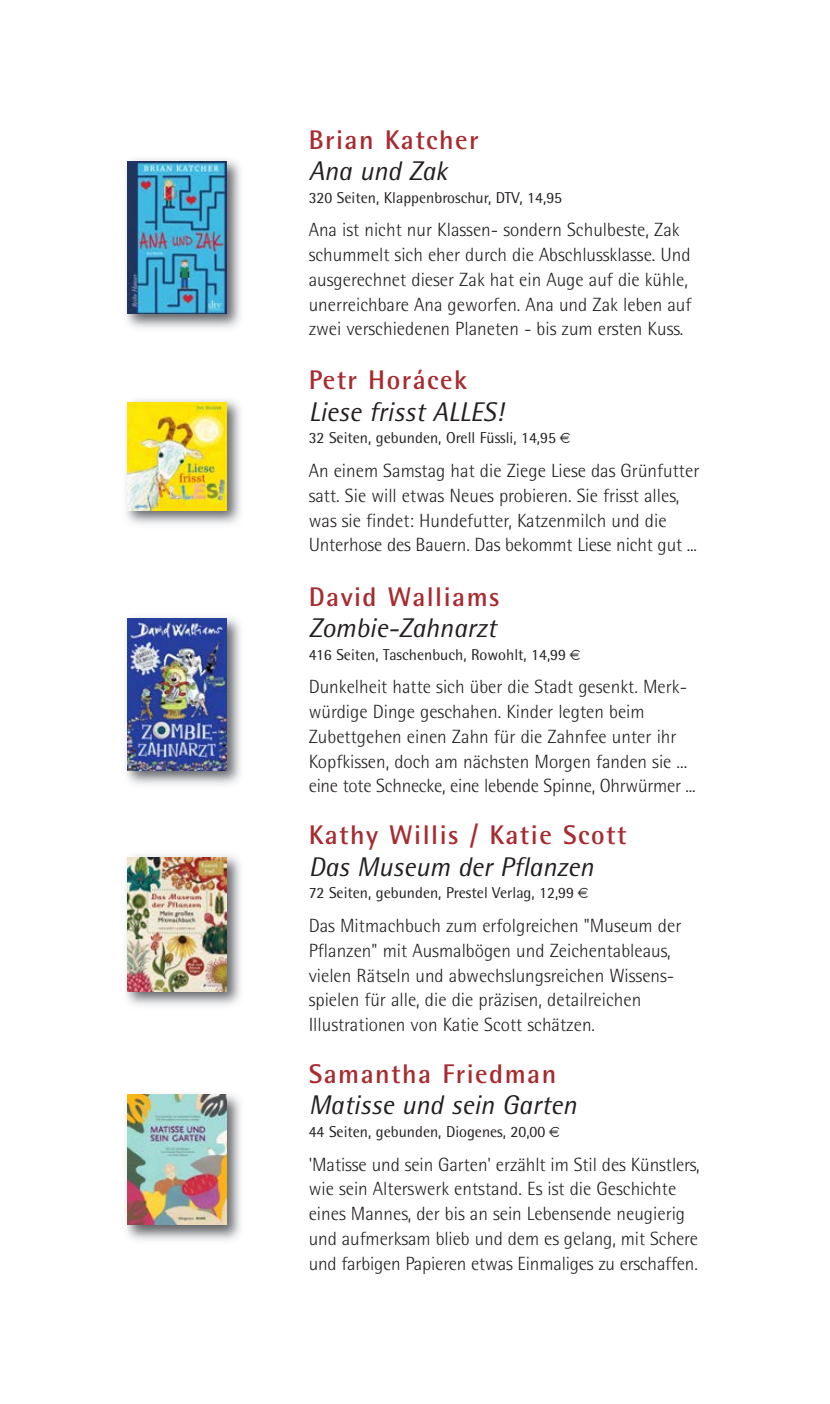
<style>
.page{position:relative;width:830px;height:1404px;background:#fff}
.page>*{position:absolute;margin:0;border:0;box-sizing:border-box;transform-origin:0 0}
.t1{font:italic 27px "Rotis Semi Sans";color:#231f20}
.t2{font:700 27px "Rotis Semi Sans";letter-spacing:.055em;color:#a72b30}
.t3{font:300 19.12px/24.8px "Rotis Semi Sans";color:#231f20}
.t4{font:15.75px "Rotis Semi Sans";color:#231f20}
</style>
<div class="page">
<img style="left:126px;top:159px;width:115px;height:170px">
<img style="left:128px;top:161px;width:98px;height:152px">
<img style="left:126px;top:399px;width:115px;height:125px">
<img style="left:128px;top:402px;width:99px;height:108px">
<img style="left:126px;top:617px;width:115px;height:168px">
<img style="left:128px;top:618px;width:99px;height:152px">
<img style="left:126px;top:855px;width:115px;height:151px">
<img style="left:128px;top:857px;width:99px;height:134px">
<img style="left:126px;top:1094px;width:115px;height:147px">
<img style="left:128px;top:1094px;width:99px;height:130px">
<h1 class="t2" style="left:308px;top:130px;width:171px">Brian Katcher</h1>
<h1 class="t1" style="left:308px;top:161px;width:140px">Ana und Zak</h1>
<p class="t4" style="left:308px;top:192px;width:255px">320 Seiten, Klappenbroschur, DTV, 14,95</p>
<p class="t3" style="left:308px;top:219px;width:384px">Ana ist nicht nur Klassen- sondern Schulbeste, Zak schummelt sich eher durch die Abschlussklasse. Und ausgerechnet dieser Zak hat ein Auge auf die kühle, unerreichbare Ana geworfen. Ana und Zak leben auf zwei verschiedenen Planeten - bis zum ersten Kuss.</p>
<h1 class="t2" style="left:308px;top:371px;width:160px">Petr Horácek</h1>
<h1 class="t1" style="left:308px;top:402px;width:196px">Liese frisst ALLES!</h1>
<p class="t4" style="left:308px;top:432px;width:248px">32 Seiten, gebunden, Orell Füssli, 14,95</p>
<p class="t3" style="left:308px;top:460px;width:392px">An einem Samstag hat die Ziege Liese das Grünfutter satt. Sie will etwas Neues probieren. Sie frisst alles, was sie findet: Hundefutter, Katzenmilch und die Unterhose des Bauern. Das bekommt Liese nicht gut ...</p>
<h1 class="t2" style="left:308px;top:587px;width:192px">David Walliams</h1>
<h1 class="t1" style="left:308px;top:618px;width:189px">Zombie-Zahnarzt</h1>
<p class="t4" style="left:308px;top:648px;width:259px">416 Seiten, Taschenbuch, Rowohlt, 14,99</p>
<p class="t3" style="left:308px;top:676px;width:388px">Dunkelheit hatte sich über die Stadt gesenkt. Merk&shy;würdige Dinge geschahen. Kinder legten beim Zubettgehen einen Zahn für die Zahnfee unter ihr Kopfkissen, doch am nächsten Morgen fanden sie ... eine tote Schnecke, eine lebende Spinne, Ohrwürmer ...</p>
<h1 class="t2" style="left:308px;top:825px;width:319px">Kathy Willis / Katie Scott</h1>
<h1 class="t1" style="left:308px;top:857px;width:286px">Das Museum der Pflanzen</h1>
<p class="t4" style="left:308px;top:887px;width:267px">72 Seiten, gebunden, Prestel Verlag, 12,99</p>
<p class="t3" style="left:308px;top:914px;width:374px">Das Mitmachbuch zum erfolgreichen "Museum der Pflanzen" mit Ausmalbögen und Zeichentableaus, vielen Rätseln und abwechslungsreichen Wissens&shy;spielen für alle, die die präzisen, detailreichen Illustrationen von Katie Scott schätzen.</p>
<h1 class="t2" style="left:308px;top:1064px;width:249px">Samantha Friedman</h1>
<h1 class="t1" style="left:308px;top:1095px;width:269px">Matisse und sein Garten</h1>
<p class="t4" style="left:308px;top:1125px;width:238px">44 Seiten, gebunden, Diogenes, 20,00</p>
<p class="t3" style="left:308px;top:1153px;width:392px">'Matisse und sein Garten' erzählt im Stil des Künstlers, wie sein Alterswerk entstand. Es ist die Geschichte eines Mannes, der bis an sein Lebensende neugierig und aufmerksam blieb und dem es gelang, mit Schere und farbigen Papieren etwas Einmaliges zu erschaffen.</p>
</div>
